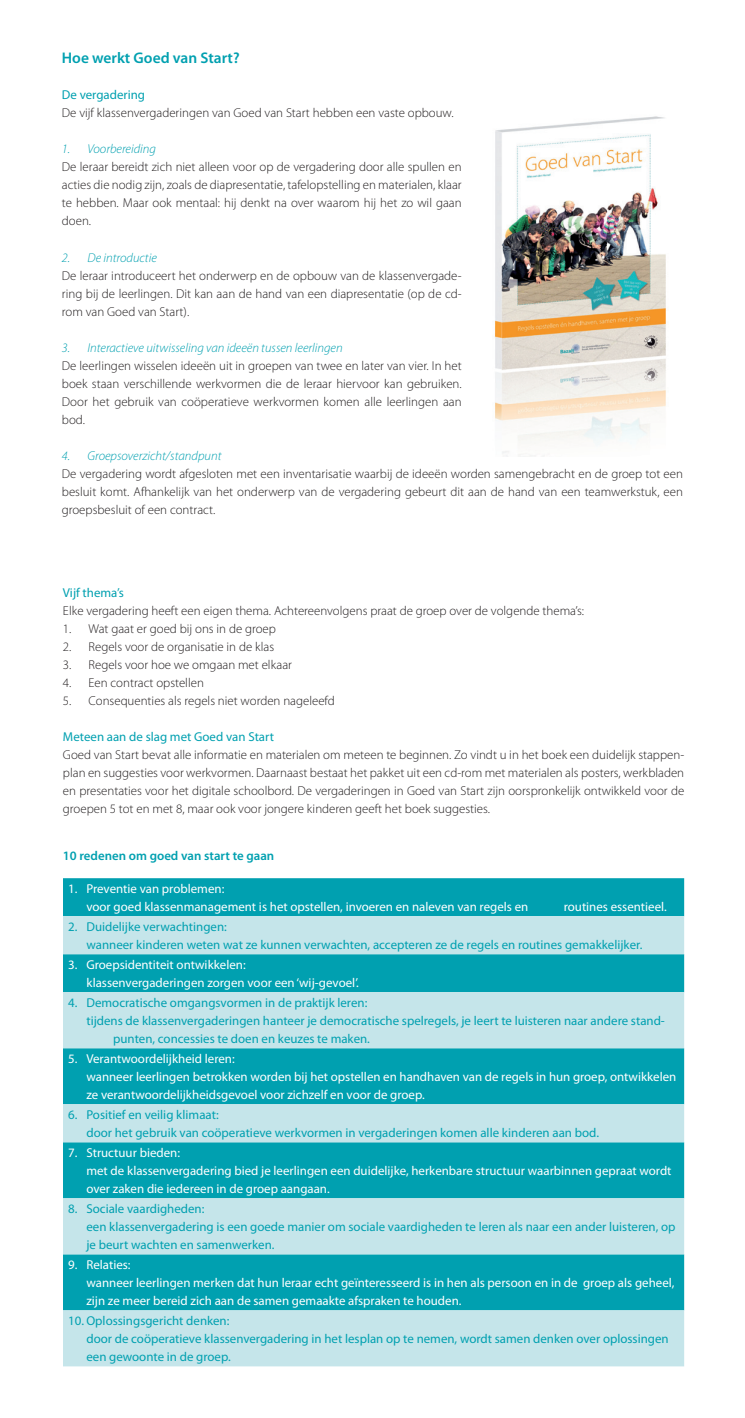
<style>
.page{position:relative;width:745px;height:1418px;background:#fff}
.page>*{position:absolute;margin:0;border:0;box-sizing:border-box;transform-origin:0 0}
.t1{font:600 15.5px "Myriad Pro";color:#00a0b0}
.t2{font:300 12.88px/18px "Myriad Pro";color:#231f20;text-align:justify}
.t3{font:12.88px/18px "Myriad Pro";color:#00a0b0}
.t4{font:12.88px/18px "Myriad Pro";color:#fff}
.t5{font:italic 300 12.88px "Myriad Pro";color:#00a0b0}
.t6{font:600 12.88px "Myriad Pro";color:#00a0b0}
</style>
<div class="page">
<img style="left:494px;top:116px;width:172px;height:340px">
<div style="left:63px;top:878px;width:620px;height:38px;background:#00a0b0"></div>
<svg style="left:63px;top:916px;width:620px;height:450px;background:#6bc5cf"></svg>
<p class="t1" style="left:62px;top:48px;width:179px">Hoe werkt Goed van Start?</p>
<p class="t3" style="left:62px;top:86px;width:85px">De vergadering</p>
<p class="t2" style="left:62px;top:104px;width:393px">De vijf klassenvergaderingen van Goed van Start hebben een vaste opbouw.</p>
<p class="t5" style="left:62px;top:142px;width:96px">1. Voorbereiding</p>
<p class="t2" style="left:62px;top:158px;width:401px">De leraar bereidt zich niet alleen voor op de vergadering door alle spullen en acties die nodig zijn, zoals de diapresentatie, tafelopstelling en materialen, klaar te hebben. Maar ook mentaal: hij denkt na over waarom hij het zo wil gaan doen.</p>
<p class="t5" style="left:62px;top:250px;width:96px">2. De introductie</p>
<p class="t2" style="left:62px;top:266px;width:401px">De leraar introduceert het onderwerp en de opbouw van de klassenvergade&shy;ring bij de leerlingen. Dit kan aan de hand van een diapresentatie (op de cd&shy;rom van Goed van Start).</p>
<p class="t5" style="left:62px;top:340px;width:282px">3. Interactieve uitwisseling van ideeën tussen leerlingen</p>
<p class="t2" style="left:62px;top:356px;width:401px">De leerlingen wisselen ideeën uit in groepen van twee en later van vier. In het boek staan verschillende werkvormen die de leraar hiervoor kan gebruiken.<br>Door het gebruik van coöperatieve werkvormen komen alle leerlingen aan bod.</p>
<p class="t5" style="left:62px;top:449px;width:161px">4. Groepsoverzicht/standpunt</p>
<p class="t2" style="left:62px;top:465px;width:622px">De vergadering wordt afgesloten met een inventarisatie waarbij de ideeën worden samengebracht en de groep tot een besluit komt. Afhankelijk van het onderwerp van de vergadering gebeurt dit aan de hand van een teamwerkstuk, een groepsbesluit of een contract.</p>
<p class="t3" style="left:63px;top:583px;width:62px">Vijf thema’s</p>
<p class="t2" style="left:63px;top:601px;width:522px">Elke vergadering heeft een eigen thema. Achtereenvolgens praat de groep over de volgende thema’s:</p>
<p class="t2" style="left:63px;top:619px;width:214px">1. Wat gaat er goed bij ons in de groep</p>
<p class="t2" style="left:63px;top:637px;width:213px">2. Regels voor de organisatie in de klas</p>
<p class="t2" style="left:63px;top:655px;width:230px">3. Regels voor hoe we omgaan met elkaar</p>
<p class="t2" style="left:63px;top:673px;width:142px">4. Een contract opstellen</p>
<p class="t2" style="left:63px;top:691px;width:273px">5. Consequenties als regels niet worden nageleefd</p>
<p class="t3" style="left:63px;top:727px;width:212px">Meteen aan de slag met Goed van Start</p>
<p class="t2" style="left:63px;top:746px;width:622px">Goed van Start bevat alle informatie en materialen om meteen te beginnen. Zo vindt u in het boek een duidelijk stappen&shy;plan en suggesties voor werkvormen. Daarnaast bestaat het pakket uit een cd-rom met materialen als posters, werkbladen en presentaties voor het digitale schoolbord. De vergaderingen in Goed van Start zijn oorspronkelijk ontwikkeld voor de groepen 5 tot en met 8, maar ook voor jongere kinderen geeft het boek suggesties.</p>
<p class="t6" style="left:63px;top:847px;width:213px">10 redenen om goed van start te gaan</p>
<p class="t4" style="left:68px;top:879px;width:157px">1. Preventie van problemen:</p>
<p class="t4" style="left:86px;top:897px;width:443px">voor goed klassenmanagement is het opstellen, invoeren en naleven van regels en</p>
<p class="t4" style="left:563px;top:897px;width:104px">routines essentieel.</p>
<p class="t3" style="left:68px;top:917px;width:160px">2. Duidelijke verwachtingen:</p>
<p class="t3" style="left:86px;top:935px;width:557px">wanneer kinderen weten wat ze kunnen verwachten, accepteren ze de regels en routines gemakkelijker.</p>
<p class="t4" style="left:68px;top:955px;width:179px">3. Groepsidentiteit ontwikkelen:</p>
<p class="t4" style="left:86px;top:973px;width:273px">klassenvergaderingen zorgen voor een ‘wij-gevoel’.</p>
<p class="t3" style="left:68px;top:993px;width:300px">4. Democratische omgangsvormen in de praktijk leren:</p>
<p class="t3" style="left:113px;top:1011px;width:553px;text-indent:-27px">tijdens de klassenvergaderingen hanteer je democratische spelregels, je leert te luisteren naar andere stand&shy;punten, concessies te doen en keuzes te maken.</p>
<p class="t4" style="left:68px;top:1049px;width:168px">5. Verantwoordelijkheid leren:</p>
<p class="t4" style="left:86px;top:1067px;width:591px">wanneer leerlingen betrokken worden bij het opstellen en handhaven van de regels in hun groep, ontwikkelen ze verantwoordelijkheidsgevoel voor zichzelf en voor de groep.</p>
<p class="t3" style="left:68px;top:1105px;width:152px">6. Positief en veilig klimaat:</p>
<p class="t3" style="left:86px;top:1123px;width:514px">door het gebruik van coöperatieve werkvormen in vergaderingen komen alle kinderen aan bod.</p>
<p class="t4" style="left:68px;top:1143px;width:113px">7. Structuur bieden:</p>
<p class="t4" style="left:86px;top:1161px;width:586px">met de klassenvergadering bied je leerlingen een duidelijke, herkenbare structuur waarbinnen gepraat wordt over zaken die iedereen in de groep aangaan.</p>
<p class="t3" style="left:68px;top:1199px;width:138px">8. Sociale vaardigheden:</p>
<p class="t3" style="left:86px;top:1217px;width:590px">een klassenvergadering is een goede manier om sociale vaardigheden te leren als naar een ander luisteren, op je beurt wachten en samenwerken.</p>
<p class="t4" style="left:68px;top:1255px;width:64px">9. Relaties:</p>
<p class="t4" style="left:86px;top:1273px;width:589px">wanneer leerlingen merken dat hun leraar echt geïnteresseerd is in hen als persoon en in de groep als geheel, zijn ze meer bereid zich aan de samen gemaakte afspraken te houden.</p>
<p class="t3" style="left:68px;top:1311px;width:163px">10. Oplossingsgericht denken:</p>
<p class="t3" style="left:86px;top:1329px;width:583px">door de coöperatieve klassenvergadering in het lesplan op te nemen, wordt samen denken over oplossingen een gewoonte in de groep.</p>
</div>
